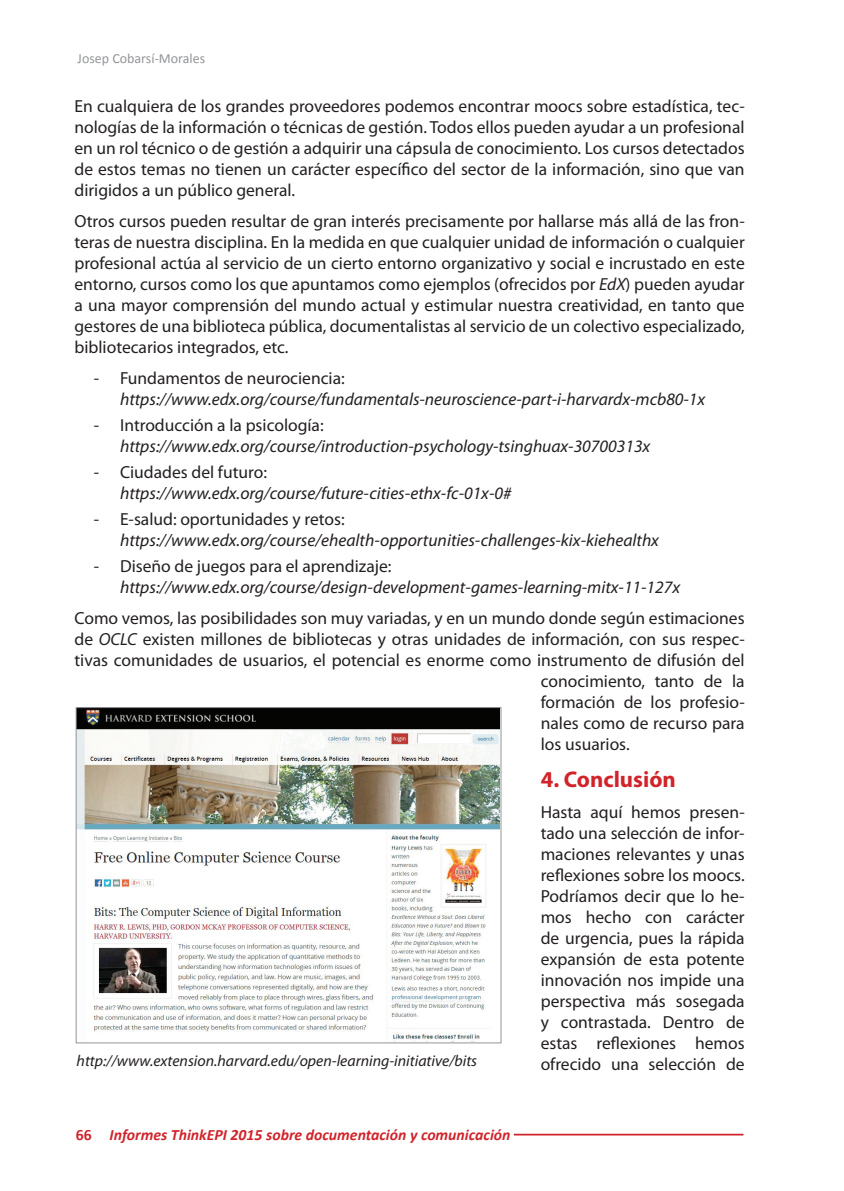
<style>
.page{position:relative;width:844px;height:1191px;background:#fff}
.page>*{position:absolute;margin:0;border:0;box-sizing:border-box;transform-origin:0 0}
.t1{font:700 22.75px "Myriad Pro";color:#d1232a}
.t2{font:17.5px/21px "Myriad Pro";color:#231f20;text-align:justify}
.t3{font:italic 17.5px "Myriad Pro";color:#231f20}
.t4{font:italic 15.75px "Myriad Pro";color:#231f20}
.t5{font:italic 700 15.75px "Calibri";color:#d1232a}
.t6{font:14px "Calibri";color:#939598}
.s1{font-style:italic}
.s2{font-style:normal}
</style>
<div class="page">
<hr style="left:513px;top:1133px;width:230px;height:2px;background:#d1232a">
<img style="left:78px;top:709px;width:421px;height:330px">
<div style="left:76px;top:707px;width:425px;height:336px;border:1px solid #939598"></div>
<p class="t6" style="left:78px;top:49px;width:129px">Josep Cobarsí-Morales</p>
<p class="t2" style="left:74px;top:96px;width:671px">En cualquiera de los grandes proveedores podemos encontrar moocs sobre estadística, tec&shy;nologías de la información o técnicas de gestión. Todos ellos pueden ayudar a un profesional en un rol técnico o de gestión a adquirir una cápsula de conocimiento. Los cursos detectados de estos temas no tienen un carácter específico del sector de la información, sino que van dirigidos a un público general.</p>
<p class="t2" style="left:74px;top:211px;width:671px">Otros cursos pueden resultar de gran interés precisamente por hallarse más allá de las fron&shy;teras de nuestra disciplina. En la medida en que cualquier unidad de información o cualquier profesional actúa al servicio de un cierto entorno organizativo y social e incrustado en este entorno, cursos como los que apuntamos como ejemplos (ofrecidos por <span class="s1">EdX</span>) pueden ayudar a una mayor comprensión del mundo actual y estimular nuestra creatividad, en tanto que gestores de una biblioteca pública, documentalistas al servicio de un colectivo especializado, bibliotecarios integrados, etc.</p>
<p class="t2" style="left:94px;top:368px;width:252px">- Fundamentos de neurociencia:</p>
<p class="t3" style="left:120px;top:389px;width:586px">https://www.edx.org/course/fundamentals-neuroscience-part-i-harvardx-mcb80-1x</p>
<p class="t2" style="left:94px;top:414px;width:231px">- Introducción a la psicología:</p>
<p class="t3" style="left:120px;top:435px;width:531px">https://www.edx.org/course/introduction-psychology-tsinghuax-30700313x</p>
<p class="t2" style="left:94px;top:461px;width:175px">- Ciudades del futuro:</p>
<p class="t3" style="left:120px;top:482px;width:393px">https://www.edx.org/course/future-cities-ethx-fc-01x-0#</p>
<p class="t2" style="left:94px;top:508px;width:252px">- E-salud: oportunidades y retos:</p>
<p class="t3" style="left:120px;top:529px;width:540px">https://www.edx.org/course/ehealth-opportunities-challenges-kix-kiehealthx</p>
<p class="t2" style="left:94px;top:555px;width:299px">- Diseño de juegos para el aprendizaje:</p>
<p class="t3" style="left:120px;top:576px;width:561px">https://www.edx.org/course/design-development-games-learning-mitx-11-127x</p>
<p class="t2" style="left:74px;top:607px;width:671px">Como vemos, las posibilidades son muy variadas, y en un mundo donde según estimaciones</p>
<p class="t2" style="left:74px;top:628px;width:671px">de <span class="s1">OCLC</span> existen millones de bibliotecas y otras unidades de información, con sus respec-</p>
<p class="t2" style="left:74px;top:649px;width:671px">tivas comunidades de usuarios, el potencial es enorme como instrumento de difusión del</p>
<p class="t2" style="left:540px;top:670px;width:205px">conocimiento, tanto de la</p>
<p class="t2" style="left:540px;top:691px;width:205px">formación de los profesio-</p>
<p class="t2" style="left:540px;top:712px;width:205px">nales como de recurso para</p>
<p class="t2" style="left:540px;top:733px;width:90px">los usuarios.</p>
<h1 class="t1" style="left:540px;top:765px;width:137px">4. Conclusión</h1>
<p class="t2" style="left:540px;top:801px;width:205px">Hasta aquí hemos presen&shy;tado una selección de infor&shy;maciones relevantes y unas reflexiones sobre los moocs.<br>Podríamos decir que lo he&shy;mos hecho con carácter de urgencia, pues la rápida expansión de esta potente innovación nos impide una perspectiva más sosegada y contrastada. Dentro de estas reflexiones hemos</p>
<p class="t4" style="left:77px;top:1051px;width:402px">http://www.extension.harvard.edu/open-learning-initiative/bits</p>
<p class="t2" style="left:540px;top:1053px;width:205px">ofrecido una selección de</p>
<p class="t5" style="left:76px;top:1124px;width:436px"><span class="s2">66</span> Informes ThinkEPI 2015 sobre documentación y comunicación</p>
</div>
